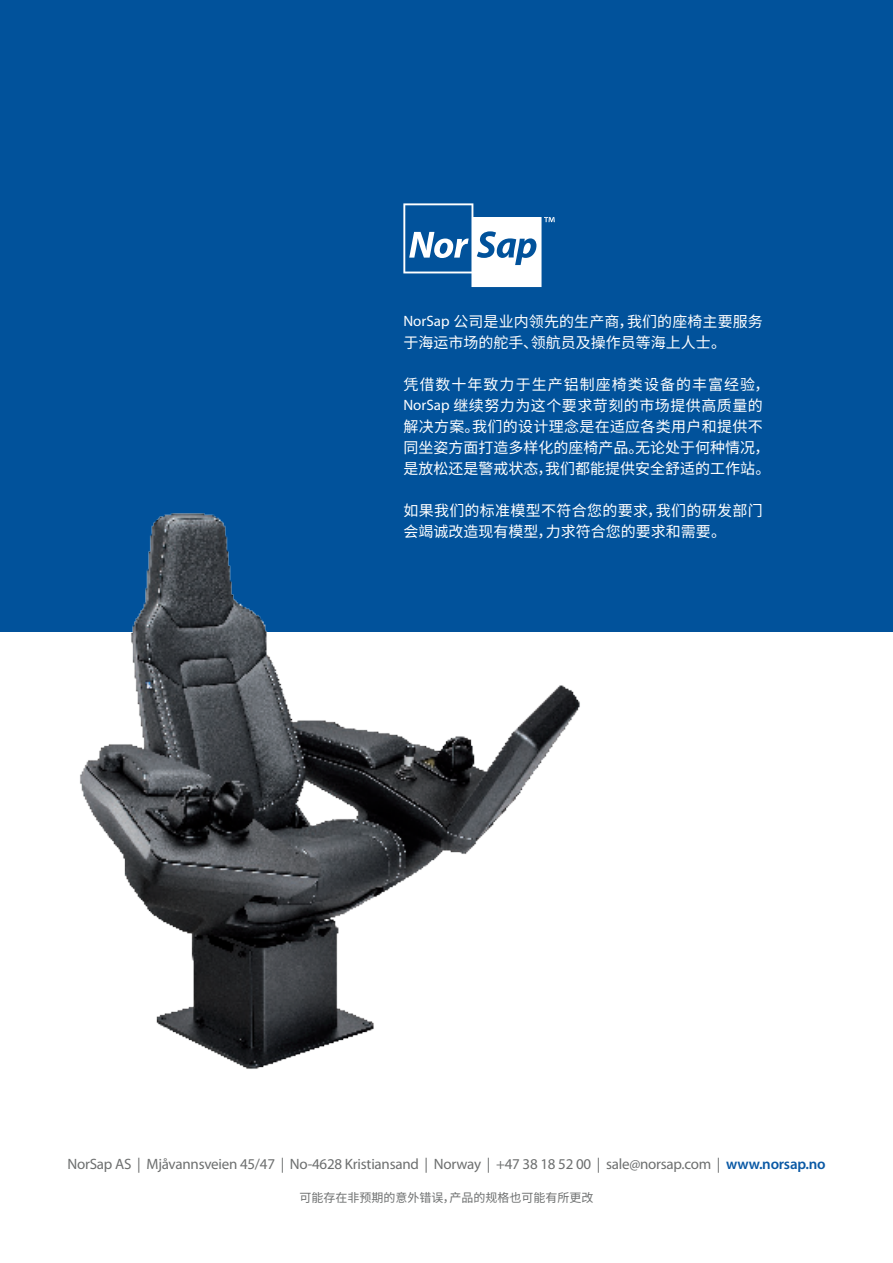
<style>
.page{position:relative;width:893px;height:1263px;background:#fff}
.page>*{position:absolute;margin:0;border:0;box-sizing:border-box;transform-origin:0 0}
.t1{font:15px/21px "Source Han Sans SC";letter-spacing:.005em;color:#fff}
.t2{font:15px "Myriad Pro";letter-spacing:-.015em;color:#6d6f6f}
.t3{font:12px "Source Han Sans SC";color:#6d6f6f}
.s1{font-family:"Myriad Pro"}
.s2{font-weight:600;color:#0a59a5}
</style>
<div class="page">
<div style="left:0;top:0;width:893px;height:631px;background:#01529b"></div>
<svg style="left:403px;top:203px;width:152px;height:84px"></svg>
<img style="left:58px;top:513px;width:564px;height:556px">
<p class="t1" style="left:403px;top:311px;width:361px"><span class="s1">NorSap</span> 公司是业内领先的生产商，我们的座椅主要服务于海运市场的舵手、领航员及操作员等海上人士。</p>
<p class="t1" style="left:403px;top:374px;width:369px">凭借数十年致力于生产铝制座椅类设备的丰富经验，<br><span class="s1">NorSap</span> 继续努力为这个要求苛刻的市场提供高质量的解决方案。我们的设计理念是在适应各类用户和提供不同坐姿方面打造多样化的座椅产品。无论处于何种情况，是放松还是警戒状态，我们都能提供安全舒适的工作站。</p>
<p class="t1" style="left:403px;top:500px;width:361px">如果我们的标准模型不符合您的要求，我们的研发部门会竭诚改造现有模型，力求符合您的要求和需要。</p>
<p class="t2" style="left:67px;top:1155px;width:760px">NorSap AS | Mjåvannsveien 45/47 | No-4628 Kristiansand | Norway | +47 38 18 52 00 | sale@norsap.com | <span class="s2">www.norsap.no</span></p>
<p class="t3" style="left:299px;top:1191px;width:296px">可能存在非预期的意外错误，产品的规格也可能有所更改</p>
</div>
